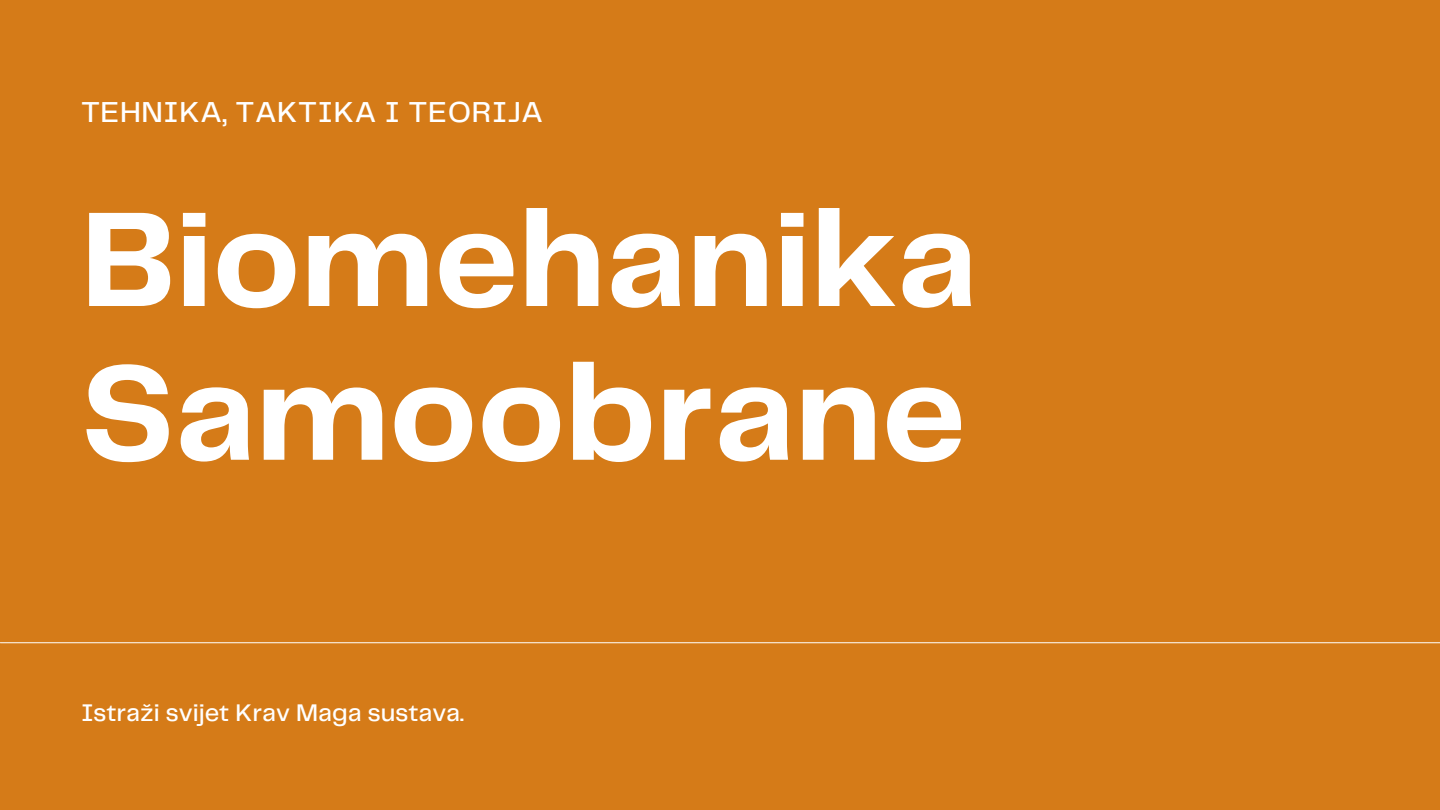
<style>
.page{position:relative;width:1440px;height:810px;background:#d57b18}
.page>*{position:absolute;margin:0;border:0;box-sizing:border-box;transform-origin:0 0}
.t1{font:700 140px "Telegraf";color:#fff}
.t2{font:500 30px "Telegraf";letter-spacing:.02em;color:#fff}
.t3{font:500 25px "Telegraf";color:#fff}
</style>
<div class="page">
<hr style="left:0;top:642px;width:1440px;height:1px;background:#fff">
<p class="t2" style="left:81px;top:99px;width:463px">TEHNIKA, TAKTIKA I TEORIJA</p>
<p class="t1" style="left:81px;top:200px;width:898px">Biomehanika</p>
<p class="t1" style="left:81px;top:353px;width:886px">Samoobrane</p>
<p class="t3" style="left:81px;top:702px;width:384px">Istraži svijet Krav Maga sustava.</p>
</div>
